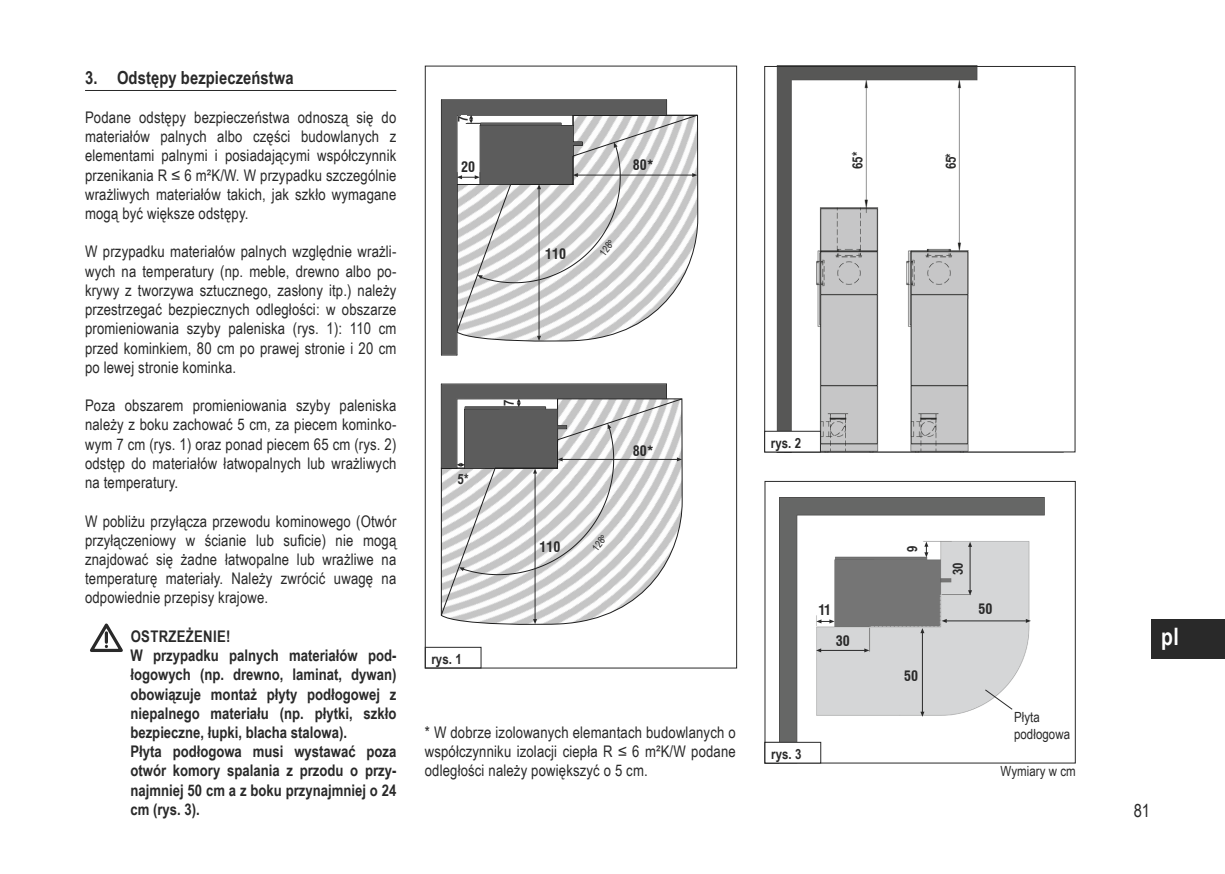
<style>
.page{position:relative;width:1225px;height:874px;background:#fff}
.page>*{position:absolute;margin:0;border:0;box-sizing:border-box;transform-origin:0 0}
.t1{font:700 24px "Arial Narrow";color:#fff}
.t2{font:700 18px "Arial Narrow";letter-spacing:.005em;color:#292929}
.t3{font:18px "Arial Narrow";color:#292929}
.t4{font:16px/19.2px "Arial Narrow";letter-spacing:.01em;color:#292929;text-align:justify}
.t5{font:700 16px/19.2px "Arial Narrow";color:#292929}
.t6{font:700 14px "Arial Narrow";letter-spacing:.005em;color:#292929}
.t7{font:14px "Arial Narrow";letter-spacing:.005em;color:#292929}
.t8{font:700 condensed 14px "Swiss 721 BT";color:#292929}
.t9{font:10px "Arial Narrow";color:#292929}
</style>
<div class="page">
<div style="left:1151px;top:618px;width:74px;height:40px;background:#292929"></div>
<img style="left:780px;top:497px;width:265px;height:264px">
<div style="left:765px;top:742px;width:55px;height:20px;background:#fff"></div>
<div style="left:764px;top:741px;width:57px;height:22px;border:1px solid #292929"></div>
<svg style="left:864px;top:648px;width:5px;height:4px"></svg>
<hr style="left:819px;top:649px;width:46px;height:1px;background:#292929">
<svg style="left:816px;top:648px;width:5px;height:4px"></svg>
<svg style="left:968px;top:541px;width:4px;height:5px"></svg>
<hr style="left:969px;top:545px;width:1px;height:47px;background:#292929">
<svg style="left:968px;top:590px;width:4px;height:5px"></svg>
<svg style="left:920px;top:627px;width:4px;height:5px"></svg>
<hr style="left:922px;top:632px;width:1px;height:80px;background:#292929">
<svg style="left:920px;top:711px;width:4px;height:5px"></svg>
<svg style="left:941px;top:618px;width:5px;height:4px"></svg>
<hr style="left:946px;top:620px;width:79px;height:1px;background:#292929">
<svg style="left:1025px;top:618px;width:6px;height:4px"></svg>
<svg style="left:816px;top:619px;width:18px;height:4px"></svg>
<svg style="left:924px;top:541px;width:4px;height:16px"></svg>
<img style="left:776px;top:68px;width:202px;height:382px">
<div style="left:764px;top:66px;width:311px;height:386px;border:1px solid #292929"></div>
<div style="left:764px;top:431px;width:56px;height:21px;background:#fff"></div>
<div style="left:764px;top:430px;width:57px;height:22px;border:1px solid #292929"></div>
<hr style="left:85px;top:90px;width:311px;height:1px;background:#292929">
<svg style="left:90px;top:623px;width:33px;height:29px"></svg>
<hr style="left:441px;top:99px;width:225px;height:1px;background:#1e1e1e">
<svg style="left:441px;top:354px;width:15px;height:1px"></svg>
<hr style="left:456px;top:115px;width:1px;height:240px;background:#1e1e1e">
<svg style="left:441px;top:100px;width:135px;height:254px;fill:#5c5c5c"></svg>
<hr style="left:441px;top:383px;width:225px;height:1px;background:#1e1e1e">
<div style="left:425px;top:646px;width:56px;height:22px;border:1px solid #292929"></div>
<svg style="left:456px;top:100px;width:241px;height:241px"></svg>
<svg style="left:441px;top:384px;width:241px;height:240px"></svg>
<svg style="left:984px;top:689px;width:28px;height:20px"></svg>
<p class="t2" style="left:85px;top:64px;width:210px">3. Odstępy bezpieczeństwa</p>
<p class="t4" style="left:85px;top:107px;width:313px">Podane odstępy bezpieczeństwa odnoszą się do materiałów palnych albo części budowlanych z elementami palnymi i posiadającymi współczynnik przenikania R ≤ 6 m²K/W. W przypadku szczególnie wrażliwych materiałów takich, jak szkło wymagane mogą być większe odstępy.</p>
<p class="t4" style="left:85px;top:241px;width:313px">W przypadku materiałów palnych względnie wrażli&shy;wych na temperatury (np. meble, drewno albo po&shy;krywy z tworzywa sztucznego, zasłony itp.) należy przestrzegać bezpiecznych odległości: w obszarze promieniowania szyby paleniska (rys. 1): 110 cm przed kominkiem, 80 cm po prawej stronie i 20 cm po lewej stronie kominka.</p>
<p class="t4" style="left:85px;top:395px;width:313px">Poza obszarem promieniowania szyby paleniska należy z boku zachować 5 cm, za piecem kominko&shy;wym 7 cm (rys. 1) oraz ponad piecem 65 cm (rys. 2) odstęp do materiałów łatwopalnych lub wrażliwych na temperatury.</p>
<p class="t4" style="left:85px;top:510px;width:313px">W pobliżu przyłącza przewodu kominowego (Otwór przyłączeniowy w ścianie lub suficie) nie mogą znajdować się żadne łatwopalne lub wrażliwe na temperaturę materiały. Należy zwrócić uwagę na odpowiednie przepisy krajowe.</p>
<p class="t5" style="left:130px;top:625px;width:267px">OSTRZEŻENIE!<br>W przypadku palnych materiałów pod&shy;łogowych (np. drewno, laminat, dywan) obowiązuje montaż płyty podłogowej z niepalnego materiału (np. płytki, szkło bezpieczne, łupki, blacha stalowa).<br>Płyta podłogowa musi wystawać poza otwór komory spalania z przodu o przy&shy;najmniej 50 cm a z boku przynajmniej o 24 cm (rys. 3).</p>
<p class="t6" style="left:452px;top:122px;width:8px;rotate:-90deg">7</p>
<p class="t8" style="left:461px;top:158px;width:15px">20</p>
<p class="t8" style="left:633px;top:157px;width:22px">80*</p>
<p class="t8" style="left:545px;top:245px;width:22px">110</p>
<p class="t9" style="left:596px;top:250px;width:18px;rotate:-52deg">128º</p>
<p class="t6" style="left:457px;top:467px;width:12px">5*</p>
<p class="t6" style="left:498px;top:406px;width:8px;rotate:-90deg">7</p>
<p class="t8" style="left:633px;top:442px;width:22px">80*</p>
<p class="t8" style="left:539px;top:538px;width:22px">110</p>
<p class="t9" style="left:588px;top:544px;width:18px;rotate:-52deg">128º</p>
<p class="t6" style="left:431px;top:648px;width:32px">rys. 1</p>
<p class="t6" style="left:847px;top:169px;width:19px;rotate:-90deg">65 *</p>
<p class="t6" style="left:940px;top:169px;width:17px;rotate:-90deg">65*</p>
<p class="t6" style="left:771px;top:432px;width:32px">rys. 2</p>
<p class="t8" style="left:818px;top:601px;width:14px">11</p>
<p class="t8" style="left:836px;top:632px;width:15px">30</p>
<p class="t6" style="left:901px;top:552px;width:8px;rotate:-90deg">9</p>
<p class="t8" style="left:904px;top:667px;width:15px">50</p>
<p class="t6" style="left:947px;top:575px;width:14px;rotate:-90deg">30</p>
<p class="t8" style="left:978px;top:600px;width:15px">50</p>
<p class="t7" style="left:1014px;top:706px;width:27px">Płyta</p>
<p class="t4" style="left:425px;top:721px;width:312px">* W dobrze izolowanych elemantach budowlanych o</p>
<p class="t7" style="left:1014px;top:723px;width:58px">podłogowa</p>
<p class="t4" style="left:425px;top:741px;width:312px">współczynniku izolacji ciepła R ≤ 6 m²K/W podane odległości należy powiększyć o 5 cm.</p>
<p class="t6" style="left:771px;top:743px;width:29px">fig. 3</p>
<p class="t6" style="left:771px;top:743px;width:32px">rys. 3</p>
<p class="t7" style="left:1000px;top:760px;width:77px">Wymiary w cm</p>
<h1 class="t1" style="left:1161px;top:618px;width:19px">pl</h1>
<p class="t3" style="left:1133px;top:796px;width:18px">81</p>
</div>
